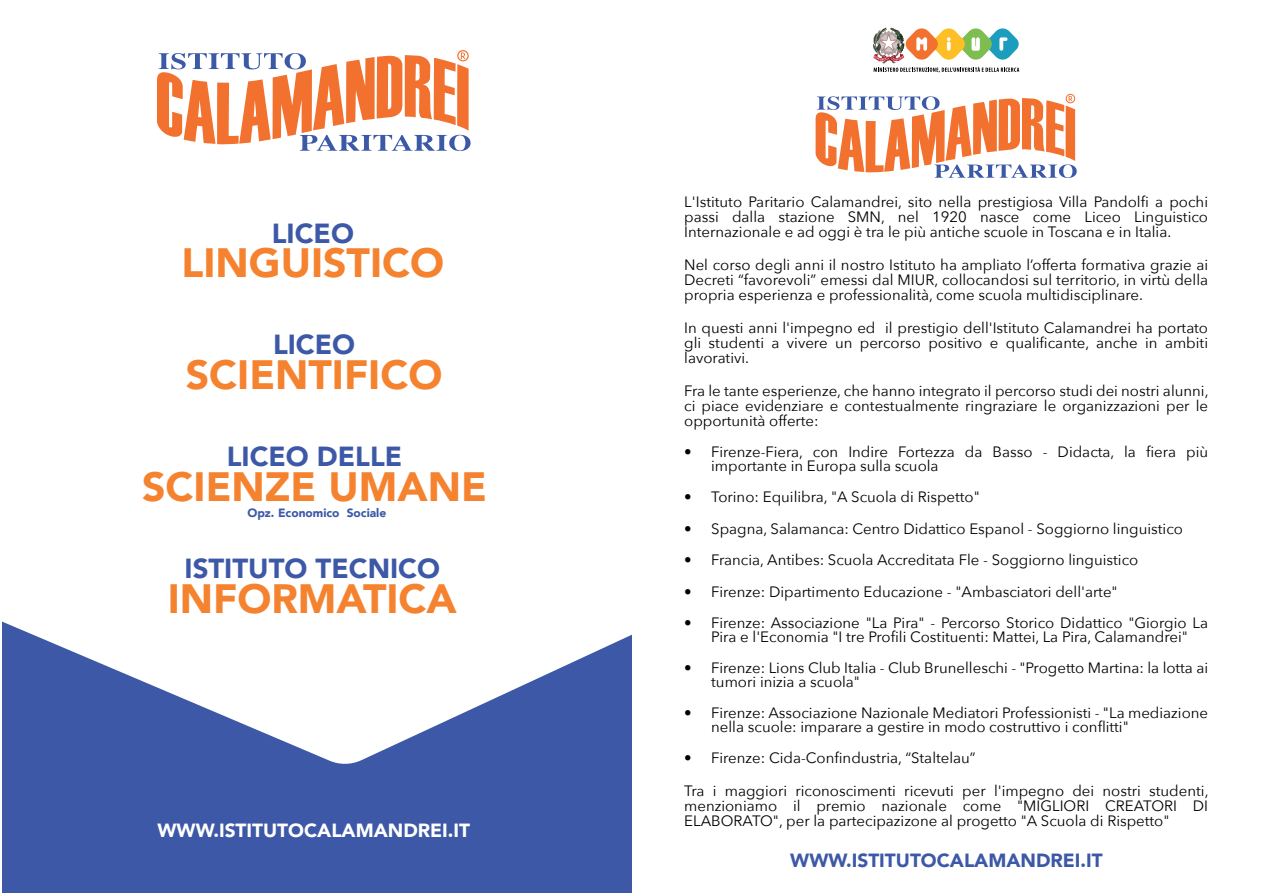
<style>
.page{position:relative;width:1263px;height:893px;background:#fff}
.page>*{position:absolute;margin:0;border:0;box-sizing:border-box;transform-origin:0 0}
.t1{font:900 40.95px "Avenir";color:#f5822f}
.t2{font:900 27.6px "Avenir";color:#3c58a7}
.t3{font:900 19.05px "Avenir";color:#fff}
.t4{font:900 19.05px "Avenir";color:#3c58a7}
.t5{font:15px/15px "Avenir Next";color:#000001;text-align:justify}
.t6{font:900 12px "Avenir";color:#3c58a7}
</style>
<div class="page">
<svg style="left:2px;top:621px;width:629px;height:272px;fill:#3c58a7"></svg>
<svg style="left:157px;top:50px;width:314px;height:102px"></svg>
<svg style="left:815px;top:94px;width:262px;height:84px"></svg>
<svg style="left:873px;top:27px;width:146px;height:46px"></svg>
<h2 class="t2" style="left:272px;top:215px;width:84px">LICEO</h2>
<h1 class="t1" style="left:182px;top:236px;width:264px">LINGUISTICO</h1>
<h2 class="t2" style="left:273px;top:327px;width:84px">LICEO</h2>
<h1 class="t1" style="left:186px;top:348px;width:258px">SCIENTIFICO</h1>
<h2 class="t2" style="left:227px;top:439px;width:177px">LICEO DELLE</h2>
<h1 class="t1" style="left:142px;top:460px;width:346px">SCIENZE UMANE</h1>
<p class="t6" style="left:247px;top:505px;width:140px">Opz. Economico Sociale</p>
<h2 class="t2" style="left:185px;top:550px;width:257px">ISTITUTO TECNICO</h2>
<h1 class="t1" style="left:168px;top:572px;width:291px">INFORMATICA</h1>
<p class="t3" style="left:158px;top:818px;width:314px">WWW.ISTITUTOCALAMANDREI.IT</p>
<p class="t5" style="left:684px;top:194px;width:525px">L'Istituto Paritario Calamandrei, sito nella prestigiosa Villa Pandolfi a pochi passi dalla stazione SMN, nel 1920 nasce come Liceo Linguistico Internazionale e ad oggi è tra le più antiche scuole in Toscana e in Italia.</p>
<p class="t5" style="left:684px;top:257px;width:525px">Nel corso degli anni il nostro Istituto ha ampliato l’offerta formativa grazie ai Decreti “favorevoli” emessi dal MIUR, collocandosi sul territorio, in virtù della propria esperienza e professionalità, come scuola multidisciplinare.</p>
<p class="t5" style="left:684px;top:320px;width:525px">In questi anni l'impegno ed il prestigio dell'Istituto Calamandrei ha portato gli studenti a vivere un percorso positivo e qualificante, anche in ambiti lavorativi.</p>
<p class="t5" style="left:684px;top:383px;width:526px">Fra le tante esperienze, che hanno integrato il percorso studi dei nostri alunni, ci piace evidenziare e contestualmente ringraziare le organizzazioni per le opportunità offerte:</p>
<p class="t5" style="left:711px;top:446px;width:498px;line-height:13.5px;text-indent:-27px">• Firenze-Fiera, con Indire Fortezza da Basso - Didacta, la fiera più importante in Europa sulla scuola</p>
<p class="t5" style="left:684px;top:490px;width:297px">• Torino: Equilibra, "A Scuola di Rispetto"</p>
<p class="t5" style="left:684px;top:521px;width:500px">• Spagna, Salamanca: Centro Didattico Espanol - Soggiorno linguistico</p>
<p class="t5" style="left:684px;top:553px;width:456px">• Francia, Antibes: Scuola Accreditata Fle - Soggiorno linguistico</p>
<p class="t5" style="left:684px;top:584px;width:435px">• Firenze: Dipartimento Educazione - "Ambasciatori dell'arte"</p>
<p class="t5" style="left:684px;top:617px;width:525px;line-height:13.5px;text-align:center">• Firenze: Associazione "La Pira" - Percorso Storico Didattico "Giorgio La<br>Pira e l'Economia "I tre Profili Costituenti: Mattei, La Pira, Calamandrei"</p>
<p class="t5" style="left:711px;top:662px;width:498px;line-height:13.5px;text-indent:-27px">• Firenze: Lions Club Italia - Club Brunelleschi - "Progetto Martina: la lotta ai tumori inizia a scuola"</p>
<p class="t5" style="left:711px;top:707px;width:498px;line-height:13.5px;text-indent:-27px">• Firenze: Associazione Nazionale Mediatori Professionisti - "La mediazione nella scuole: imparare a gestire in modo costruttivo i conflitti"</p>
<p class="t5" style="left:684px;top:751px;width:293px">• Firenze: Cida-Confindustria, “Staltelau”</p>
<p class="t5" style="left:684px;top:784px;width:526px">Tra i maggiori riconoscimenti ricevuti per l'impegno dei nostri studenti, menzioniamo il premio nazionale come "MIGLIORI CREATORI DI ELABORATO", per la partecipazizone al progetto "A Scuola di Rispetto"</p>
<p class="t4" style="left:790px;top:848px;width:314px">WWW.ISTITUTOCALAMANDREI.IT</p>
</div>
